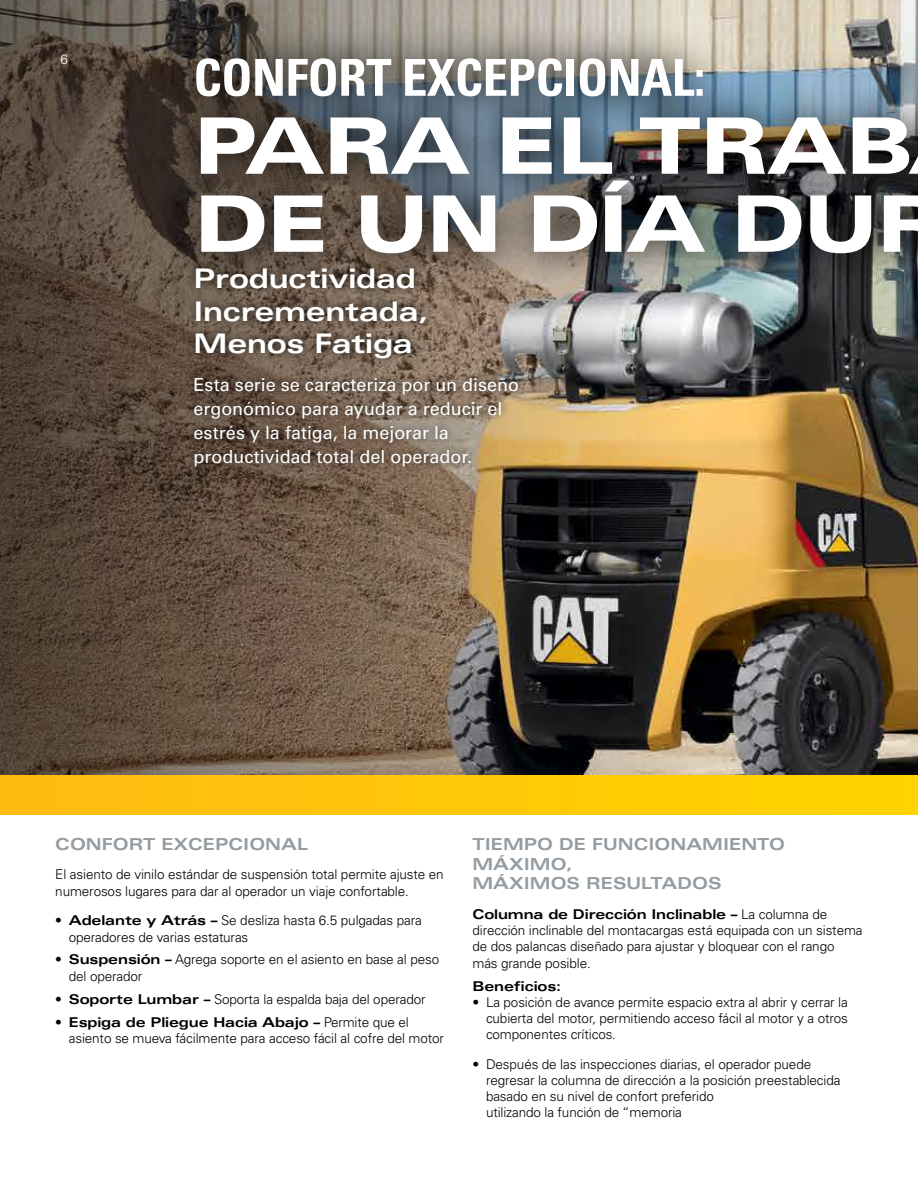
<style>
.page{position:relative;width:918px;height:1188px;background:#fff}
.page>*{position:absolute;margin:0;border:0;box-sizing:border-box;transform-origin:0 0}
.t1{font:900 expanded 78px "Univers LT Std";letter-spacing:-.03em;color:#fff}
.t2{font:700 condensed 51px "Univers LT Std";letter-spacing:-.01em;color:#fff}
.t3{font:700 expanded 27px/32.4px "Univers LT Std";letter-spacing:-.01em;color:#fff}
.t4{font:18px/24px "Univers LT Std";color:#fff}
.t5{font:700 expanded 16.5px/19.8px "Univers LT Std";color:#949ca1}
.t6{font:300 13.5px/16.2px "Univers LT Std";letter-spacing:-.01em;color:#000}
.t7{font:700 expanded 13.5px "Univers LT Std";letter-spacing:-.01em;color:#000}
.t8{font:300 13.5px "Univers LT Std";color:#fff}
.s1{font-weight:700;font-stretch:expanded}
</style>
<div class="page">
<img style="left:689px;top:0;width:229px;height:775px">
<svg style="left:0;top:0;width:689px;height:775px;background:#665747"></svg>
<div style="left:0;top:775px;width:918px;height:40px;background:#ffc808"></div>
<img style="left:159px;top:22px;width:759px;height:267px">
<div style="left:185px;top:259px;width:342px;height:215px;background:#000;opacity:.75"></div>
<hr style="left:917px;top:775px;width:1px;height:40px;background:#ffd400">
<p class="t8" style="left:60px;top:51px;width:9px">6</p>
<h2 class="t2" style="left:194px;top:46px;width:513px">CONFORT EXCEPCIONAL:</h2>
<h1 class="t1" style="left:194px;top:101px;width:722px">PARA EL TRAB</h1>
<h1 class="t1" style="left:194px;top:179px;width:753px">DE UN DÍA DUR</h1>
<h3 class="t3" style="left:193px;top:262px;width:224px">Productividad</h3>
<h3 class="t3" style="left:193px;top:295px;width:236px">Incrementada,<br>Menos Fatiga</h3>
<h3 class="t4" style="left:193px;top:372px;width:327px">Esta serie se caracteriza por un diseño ergonómico para ayudar a reducir el estrés y la fatiga, la mejorar la productividad total del operador.</h3>
<p class="t5" style="left:55px;top:834px;width:254px">CONFORT EXCEPCIONAL</p>
<p class="t6" style="left:55px;top:867px;width:390px">El asiento de vinilo estándar de suspensión total permite ajuste en numerosos lugares para dar al operador un viaje confortable.</p>
<p class="t6" style="left:69px;top:912px;width:354px;text-indent:-14px">• <span class="s1">Adelante y Atrás –</span> Se desliza hasta 6.5 pulgadas para operadores de varias estaturas</p>
<p class="t6" style="left:69px;top:952px;width:372px;text-indent:-14px">• <span class="s1">Suspensión –</span> Agrega soporte en el asiento en base al peso del operador</p>
<p class="t6" style="left:55px;top:991px;width:372px">• <span class="s1">Soporte Lumbar –</span> Soporta la espalda baja del operador</p>
<p class="t6" style="left:69px;top:1014px;width:377px;text-indent:-14px">• <span class="s1">Espiga de Pliegue Hacia Abajo –</span> Permite que el asiento se mueva fácilmente para acceso fácil al cofre del motor</p>
<p class="t5" style="left:472px;top:834px;width:314px">TIEMPO DE FUNCIONAMIENTO<br>MÁXIMO,<br>MÁXIMOS RESULTADOS</p>
<p class="t6" style="left:472px;top:906px;width:392px"><span class="s1">Columna de Dirección Inclinable –</span> La columna de dirección inclinable del montacargas está equipada con un sistema de dos palancas diseñado para ajustar y bloquear con el rango más grande posible.</p>
<p class="t7" style="left:472px;top:978px;width:90px">Beneficios:</p>
<p class="t6" style="left:486px;top:994px;width:363px;text-align:justify;text-indent:-14px">• La posición de avance permite espacio extra al abrir y cerrar la cubierta del motor, permitiendo acceso fácil al motor y a otros componentes críticos.</p>
<p class="t6" style="left:486px;top:1056px;width:356px;text-indent:-14px">• Después de las inspecciones diarias, el operador puede regresar la columna de dirección a la posición preestablecida basado en su nivel de confort preferido<br>utilizando la función de “memoria</p>
</div>
